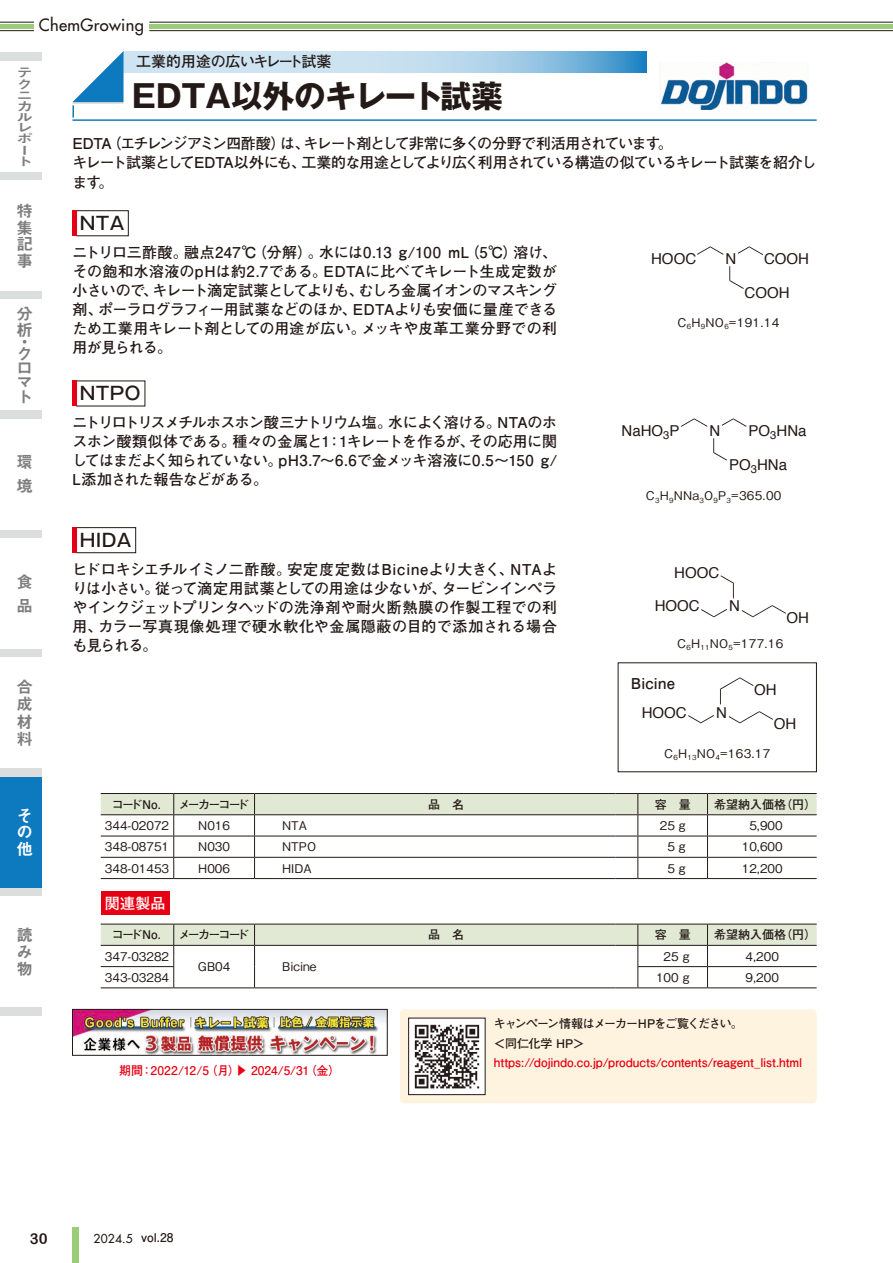
<style>
.page{position:relative;width:893px;height:1263px;background:#fff}
.page>*{position:absolute;margin:0;border:0;box-sizing:border-box;transform-origin:0 0}
.t1{font:700 31.5px "Gothic MB101 Pro";letter-spacing:-.075em;color:#231916}
.t2{font:500 18px "Gothic MB101 Pro";letter-spacing:.02em;color:#231916}
.t3{font:16.5px/16.5px "Midashi Go Pro MB31";color:#7e7e7e;text-align:justify}
.t4{font:500 16.5px "Futura Std";letter-spacing:.02em;color:#231916}
.t5{font:16.5px/16.8px "Midashi Go Pro MB31";color:#fff}
.t6{font:700 15px/19.2px "Futo Go B101 Pro";letter-spacing:-.035em;color:#231916;text-align:justify}
.t7{font:700 15px/19.2px "Futo Go B101 Pro";letter-spacing:-.07em;color:#231916}
.t8{font:15px "Helvetica";color:#231916}
.t9{font:700 15px "Futo Go B101 Pro";color:#fff}
.t10{font:15px "Arial Rounded MT Bold";color:#231916}
.t11{font:12.3px/10.9px "Midashi Go Pro MB31";color:#7e7e7e;scale:1.33 1}
.t12{font:500 12px "Gothic BBB Pro";color:#231916}
.t13{font:700 12px "Futo Go B101 Pro";letter-spacing:-.005em;color:#e60013}
.t14{font:700 12px/19.2px "Futo Go B101 Pro";letter-spacing:-.07em;color:#231916}
.t15{font:700 12px "Futo Go B101 Pro";letter-spacing:-.155em;color:#231916}
.t16{font:500 12px "Futura Std";color:#231916}
.s1{font-family:"Futo Go B101 Pro";font-weight:700}
</style>
<div class="page">
<div style="left:0;top:24px;width:34px;height:5px;background:#9bcc78"></div>
<hr style="left:0;top:22px;width:34px;height:1px;background:#231916">
<hr style="left:0;top:30px;width:34px;height:1px;background:#231916">
<div style="left:149px;top:24px;width:744px;height:5px;background:#9bcc78"></div>
<hr style="left:149px;top:22px;width:744px;height:1px;background:#231916">
<hr style="left:149px;top:30px;width:744px;height:1px;background:#231916">
<div style="left:72px;top:1227px;width:7px;height:36px;background:#9bcc78"></div>
<div style="left:0;top:52px;width:41px;height:964px;background:#dcdddd"></div>
<div style="left:0;top:538px;width:41px;height:111px;background:#fff"></div>
<div style="left:0;top:419px;width:41px;height:110px;background:#fff"></div>
<div style="left:0;top:180px;width:41px;height:111px;background:#fff"></div>
<div style="left:0;top:61px;width:41px;height:111px;background:#fff"></div>
<div style="left:0;top:657px;width:41px;height:111px;background:#fff"></div>
<div style="left:0;top:896px;width:41px;height:111px;background:#fff"></div>
<div style="left:0;top:299px;width:41px;height:111px;background:#fff"></div>
<hr style="left:72px;top:119px;width:745px;height:2px;background:#0d7abf">
<svg style="left:124px;top:51px;width:523px;height:21px;background:#aed2e9"></svg>
<svg style="left:72px;top:51px;width:52px;height:67px"></svg>
<hr style="left:72px;top:102px;width:52px;height:2px;background:#c9cacb">
<img style="left:660px;top:62px;width:148px;height:47px">
<div style="left:76px;top:210px;width:53px;height:26px;border:1px solid #231916"></div>
<div style="left:72px;top:210px;width:5px;height:26px;background:#e60013"></div>
<svg style="left:101px;top:793px;width:716px;height:86px"></svg>
<svg style="left:101px;top:924px;width:716px;height:64px"></svg>
<div style="left:101px;top:892px;width:69px;height:23px;background:#e60013"></div>
<img style="left:74px;top:1011px;width:311px;height:42px">
<div style="left:72px;top:1009px;width:315px;height:46px;border:1px solid #231916"></div>
<div style="left:400px;top:1009px;width:417px;height:94px;background:#fef3df;border-radius:4px"></div>
<img style="left:410px;top:1020px;width:73px;height:73px">
<div style="left:408px;top:1018px;width:77px;height:77px;border:1px solid #231916"></div>
<svg style="left:738px;top:246px;width:25px;height:9px"></svg>
<svg style="left:697px;top:246px;width:26px;height:9px"></svg>
<svg style="left:729px;top:266px;width:15px;height:23px"></svg>
<div style="left:72px;top:381px;width:5px;height:25px;background:#e60013"></div>
<svg style="left:722px;top:418px;width:24px;height:9px"></svg>
<svg style="left:681px;top:418px;width:26px;height:9px"></svg>
<svg style="left:713px;top:438px;width:14px;height:23px"></svg>
<div style="left:76px;top:527px;width:60px;height:26px;border:1px solid #231916"></div>
<div style="left:72px;top:527px;width:5px;height:26px;background:#e60013"></div>
<svg style="left:701px;top:609px;width:26px;height:8px"></svg>
<svg style="left:742px;top:605px;width:44px;height:12px"></svg>
<svg style="left:720px;top:575px;width:14px;height:23px"></svg>
<svg style="left:688px;top:715px;width:26px;height:8px"></svg>
<svg style="left:729px;top:711px;width:44px;height:12px"></svg>
<svg style="left:720px;top:677px;width:34px;height:27px"></svg>
<div style="left:0;top:777px;width:41px;height:110px;background:#0d7abf"></div>
<p class="t4" style="left:39px;top:15px;width:106px">ChemGrowing</p>
<p class="t11" style="left:17px;top:65px;width:12px;line-height:12px">テク</p>
<p class="t11" style="left:17px;top:88px;width:13px">ニカルレポート</p>
<p class="t3" style="left:17px;top:201px;width:17px">特集記事</p>
<p class="t3" style="left:17px;top:303px;width:17px">分析</p>
<p class="t3" style="left:17px;top:332px;width:12px">・</p>
<p class="t3" style="left:17px;top:344px;width:16px;line-height:14.4px">クロマト</p>
<p class="t3" style="left:17px;top:448px;width:17px;line-height:23.7px">環境</p>
<p class="t3" style="left:17px;top:568px;width:17px;line-height:23.7px">食品</p>
<p class="t3" style="left:17px;top:676px;width:18px;line-height:17.2px">合成材料</p>
<p class="t5" style="left:17px;top:805px;width:18px">その他</p>
<p class="t3" style="left:17px;top:924px;width:17px">読み物</p>
<p class="t6" style="left:136px;top:50px;width:197px">工業的用途の広いキレート試薬</p>
<h1 class="t1" style="left:128px;top:70px;width:376px">EDTA以外のキレート試薬</h1>
<p class="t7" style="left:72px;top:132px;width:746px">EDTA（エチレンジアミン四酢酸）は、キレート剤として非常に多くの分野で利活用されています。<br>キレート試薬としてEDTA以外にも、工業的な用途としてより広く利用されている構造の似ているキレート試薬を紹介します。</p>
<p class="t2" style="left:80px;top:208px;width:46px">NTA</p>
<p class="t6" style="left:72px;top:240px;width:486px">ニトリロ三酢酸。融点247℃（分解）。水には0.13 g/100 mL（5℃）溶け、その飽和水溶液のpHは約2.7である。EDTAに比べてキレート生成定数が小さいので、キレート滴定試薬としてよりも、むしろ金属イオンのマスキング剤、ポーラログラフィー用試薬などのほか、EDTAよりも安価に量産できるため工業用キレート剤としての用途が広い。メッキや皮革工業分野での利用が見られる。</p>
<p class="t2" style="left:80px;top:378px;width:62px">NTPO</p>
<p class="t6" style="left:72px;top:411px;width:486px">ニトリロトリスメチルホスホン酸三ナトリウム塩。水によく溶ける。NTAのホスホン酸類似体である。種々の金属と1：1キレートを作るが、その応用に関してはまだよく知られていない。pH3.7～6.6で金メッキ溶液に0.5～150 g/ L添加された報告などがある。</p>
<p class="t2" style="left:80px;top:525px;width:53px">HIDA</p>
<p class="t6" style="left:72px;top:557px;width:486px">ヒドロキシエチルイミノ二酢酸。安定度定数はBicineより大きく、NTAよりは小さい。従って滴定用試薬としての用途は少ないが、タービンインペラやインクジェットプリンタヘッドの洗浄剤や耐火断熱膜の作製工程での利用、カラー写真現像処理で硬水軟化や金属隠蔽の目的で添加される場合も見られる。</p>
<p class="t8" style="left:651px;top:247px;width:46px">HOOC</p>
<p class="t8" style="left:726px;top:247px;width:12px">N</p>
<p class="t8" style="left:764px;top:247px;width:46px">COOH</p>
<p class="t8" style="left:744px;top:281px;width:46px">COOH</p>
<p class="t12" style="left:678px;top:312px;width:103px">C<sub>6</sub>H<sub>9</sub>NO<sub>6</sub>=191.14</p>
<p class="t8" style="left:621px;top:419px;width:59px">NaHO<sub>3</sub>P</p>
<p class="t8" style="left:709px;top:419px;width:12px">N</p>
<p class="t8" style="left:749px;top:419px;width:59px">PO<sub>3</sub>HNa</p>
<p class="t8" style="left:729px;top:453px;width:59px">PO<sub>3</sub>HNa</p>
<p class="t12" style="left:646px;top:486px;width:137px">C<sub>3</sub>H<sub>9</sub>NNa<sub>3</sub>O<sub>9</sub>P<sub>3</sub>=365.00</p>
<p class="t8" style="left:674px;top:561px;width:46px">HOOC</p>
<p class="t8" style="left:655px;top:595px;width:46px">HOOC</p>
<p class="t8" style="left:729px;top:595px;width:12px">N</p>
<p class="t8" style="left:787px;top:606px;width:24px">OH</p>
<p class="t12" style="left:677px;top:634px;width:108px">C<sub>6</sub>H<sub>11</sub>NO<sub>5</sub>=177.16</p>
<p class="t6" style="left:631px;top:671px;width:46px">Bicine</p>
<p class="t8" style="left:642px;top:701px;width:46px">HOOC</p>
<p class="t8" style="left:716px;top:701px;width:12px">N</p>
<p class="t8" style="left:754px;top:678px;width:24px">OH</p>
<p class="t8" style="left:774px;top:712px;width:24px">OH</p>
<p class="t12" style="left:664px;top:743px;width:108px">C<sub>6</sub>H<sub>13</sub>NO<sub>4</sub>=163.17</p>
<p class="t14" style="left:112px;top:793px;width:50px">コードNo.</p>
<p class="t15" style="left:179px;top:794px;width:72px">メーカーコード</p>
<p class="t14" style="left:428px;top:793px;width:37px">品　名</p>
<p class="t14" style="left:655px;top:793px;width:37px">容　量</p>
<p class="t14" style="left:714px;top:793px;width:104px">希望納入価格（円）</p>
<p class="t12" style="left:105px;top:816px;width:66px">344-02072</p>
<p class="t12" style="left:198px;top:816px;width:33px">N016</p>
<p class="t12" style="left:282px;top:816px;width:26px">NTA</p>
<p class="t12" style="left:660px;top:816px;width:27px">25 g</p>
<p class="t12" style="left:749px;top:816px;width:35px">5,900</p>
<p class="t12" style="left:105px;top:837px;width:66px">348-08751</p>
<p class="t12" style="left:198px;top:837px;width:33px">N030</p>
<p class="t12" style="left:282px;top:837px;width:35px">NTPO</p>
<p class="t12" style="left:667px;top:837px;width:20px">5 g</p>
<p class="t12" style="left:742px;top:837px;width:42px">10,600</p>
<p class="t12" style="left:105px;top:858px;width:66px">348-01453</p>
<p class="t12" style="left:198px;top:858px;width:33px">H006</p>
<p class="t12" style="left:282px;top:858px;width:31px">HIDA</p>
<p class="t12" style="left:667px;top:858px;width:20px">5 g</p>
<p class="t12" style="left:742px;top:858px;width:42px">12,200</p>
<p class="t9" style="left:105px;top:891px;width:62px">関連製品</p>
<p class="t14" style="left:112px;top:923px;width:50px">コードNo.</p>
<p class="t15" style="left:179px;top:925px;width:72px">メーカーコード</p>
<p class="t14" style="left:428px;top:923px;width:37px">品　名</p>
<p class="t14" style="left:655px;top:923px;width:37px">容　量</p>
<p class="t14" style="left:714px;top:923px;width:104px">希望納入価格（円）</p>
<p class="t12" style="left:105px;top:946px;width:66px">347-03282</p>
<p class="t12" style="left:198px;top:957px;width:34px">GB04</p>
<p class="t12" style="left:282px;top:957px;width:36px">Bicine</p>
<p class="t12" style="left:664px;top:946px;width:27px">25 g</p>
<p class="t12" style="left:746px;top:946px;width:35px">4,200</p>
<p class="t12" style="left:105px;top:968px;width:66px">343-03284</p>
<p class="t12" style="left:656px;top:968px;width:35px">100 g</p>
<p class="t12" style="left:746px;top:968px;width:35px">9,200</p>
<p class="t13" style="left:119px;top:1061px;width:223px">期間：2022/12/5（月）▶ 2024/5/31（金）</p>
<p class="t14" style="left:494px;top:1013px;width:251px">キャンペーン情報はメーカーHPをご覧ください。＜同仁化学 HP＞</p>
<p class="t13" style="left:494px;top:1052px;width:310px">https://dojindo.co.jp/products/contents/reagent_list.html</p>
<p class="t10" style="left:30px;top:1230px;width:19px">30</p>
<p class="t16" style="left:94px;top:1231px;width:81px">2024.5 <span class="s1">vol.28</span></p>
</div>
